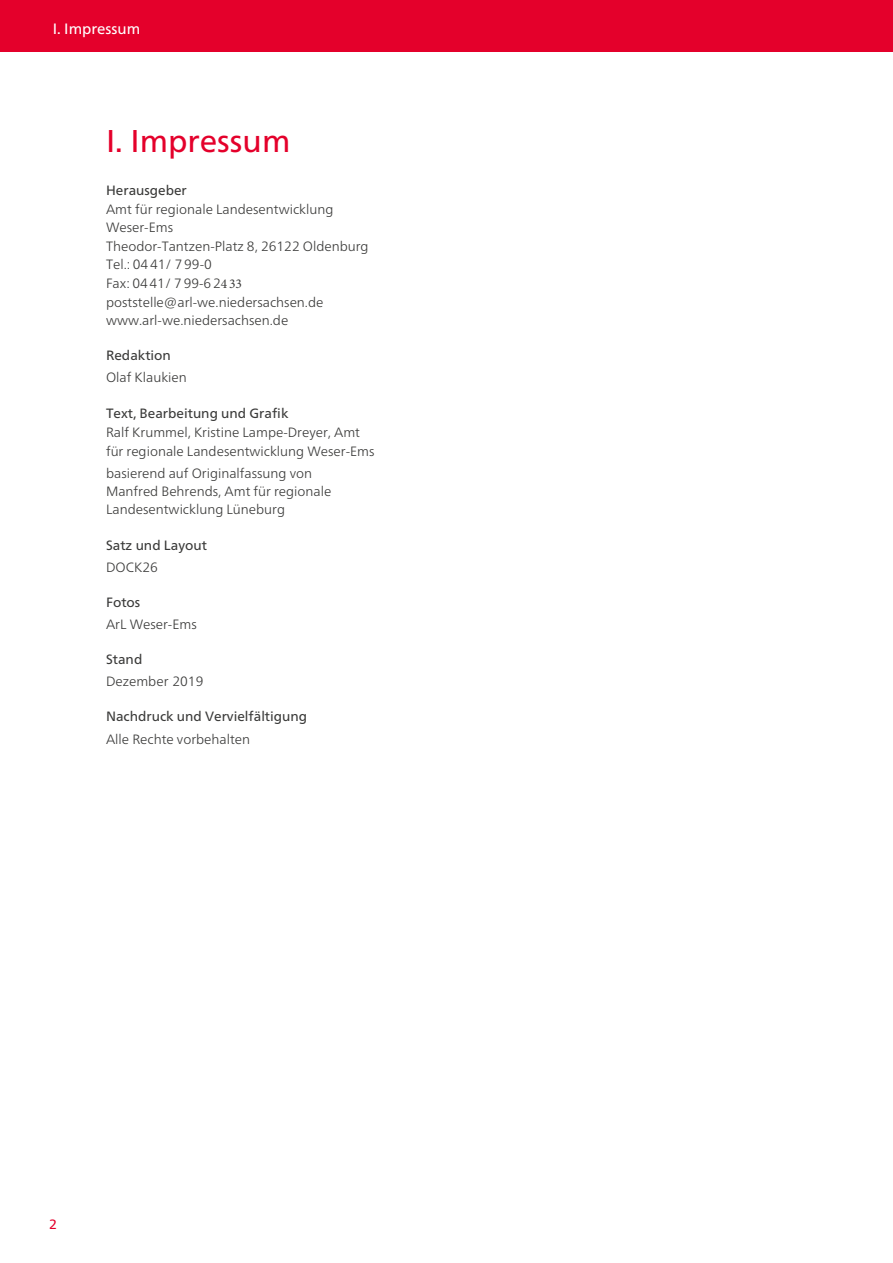
<style>
.page{position:relative;width:893px;height:1263px;background:#fff}
.page>*{position:absolute;margin:0;border:0;box-sizing:border-box;transform-origin:0 0}
.t1{font:31.5px "Frutiger Neue LT Pro";color:#e4002b}
.t2{font:15px "Frutiger Neue LT Pro";color:#fff}
.t3{font:300 13.5px/18.6px "Frutiger Neue LT Pro";color:#3a3a39}
.t4{font:13.5px "Frutiger Neue LT Pro";color:#3a3a39}
.t5{font:13.5px "Frutiger Neue LT Pro";color:#e4002b}
.s1{font-family:"Minion Pro";font-weight:400}
</style>
<div class="page">
<div style="left:0;top:0;width:893px;height:52px;background:#e4002b"></div>
<p class="t2" style="left:53px;top:19px;width:89px">I. Impressum</p>
<h1 class="t1" style="left:106px;top:121px;width:186px">I. Impressum</h1>
<p class="t4" style="left:106px;top:182px;width:82px">Herausgeber</p>
<p class="t3" style="left:106px;top:199px;width:264px">Amt für regionale Landesentwicklung<br>Weser-Ems<br>Theodor-Tantzen-Platz 8, 26122 Oldenburg<br>Tel.: 04 41/ 7 99-0<br>Fax: 04 41/ 7 99-6 2<span class="s1">4 33 </span>poststelle@arl-we.niedersachsen.de www.arl-we.niedersachsen.de</p>
<p class="t4" style="left:106px;top:347px;width:66px">Redaktion</p>
<p class="t3" style="left:106px;top:368px;width:82px">Olaf Klaukien</p>
<p class="t4" style="left:106px;top:405px;width:184px">Text, Bearbeitung und Grafik</p>
<p class="t3" style="left:106px;top:422px;width:270px;line-height:19.5px">Ralf Krummel, Kristine Lampe-Dreyer, Amt für regionale Landesentwicklung Weser-Ems</p>
<p class="t3" style="left:106px;top:464px;width:227px;line-height:18.1px">basierend auf Originalfassung von<br>Manfred Behrends, Amt für regionale<br>Landesentwicklung Lüneburg</p>
<p class="t4" style="left:106px;top:537px;width:102px">Satz und Layout</p>
<p class="t3" style="left:106px;top:558px;width:53px">DOCK26</p>
<p class="t4" style="left:106px;top:594px;width:36px">Fotos</p>
<p class="t3" style="left:106px;top:615px;width:92px">ArL Weser-Ems</p>
<p class="t4" style="left:106px;top:651px;width:38px">Stand</p>
<p class="t3" style="left:106px;top:672px;width:99px">Dezember 2019</p>
<p class="t4" style="left:106px;top:708px;width:203px">Nachdruck und Vervielfältigung</p>
<p class="t3" style="left:106px;top:729px;width:146px">Alle Rechte vorbehalten</p>
<p class="t5" style="left:49px;top:1215px;width:9px">2</p>
</div>
